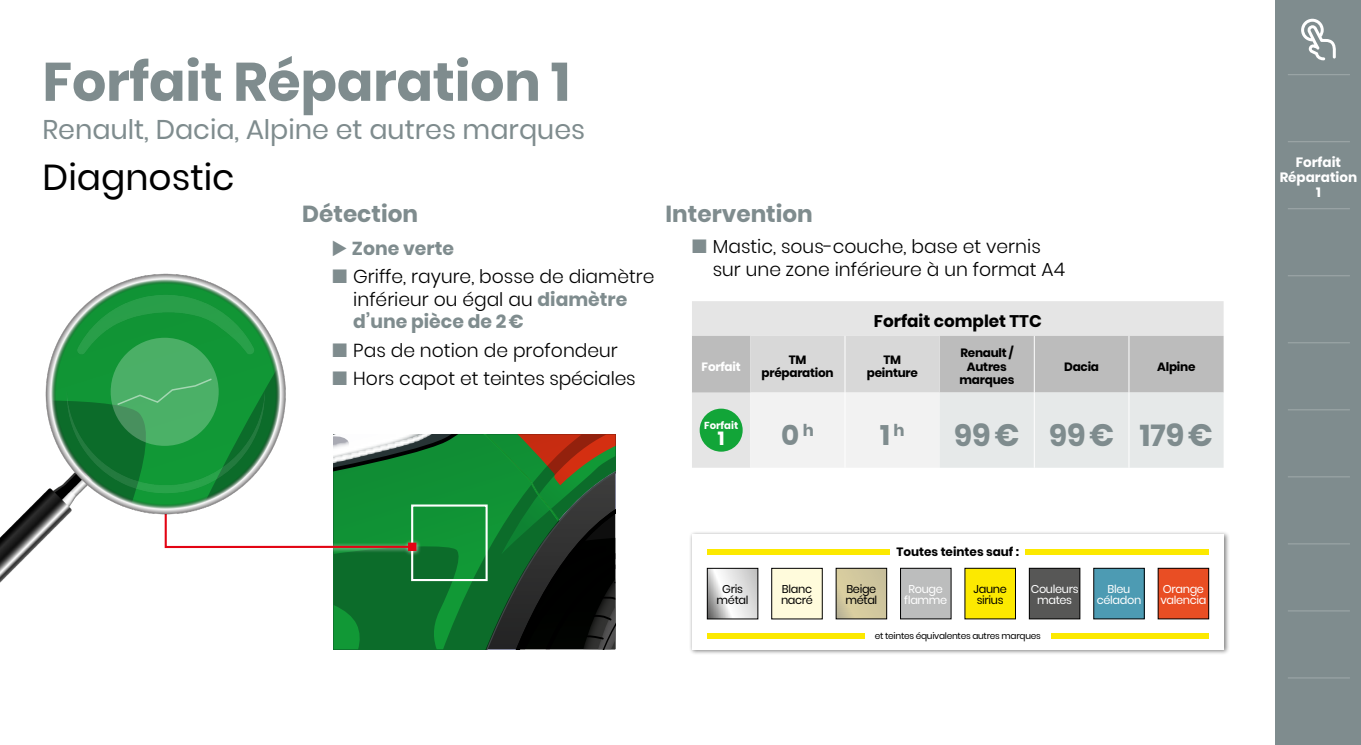
<style>
.page{position:relative;width:1361px;height:745px;background:#fff}
.page>*{position:absolute;margin:0;border:0;box-sizing:border-box;transform-origin:0 0}
.t1{font:700 54px "Poppins";letter-spacing:-.005em;color:#7f8c8e}
.t2{font:36px "Poppins";color:#000}
.t3{font:700 30.9px "Poppins";color:#7f8c8e}
.t4{font:700 28.2px "Poppins";color:#7f8c8e}
.t5{font:27px "Poppins";color:#7f8c8e}
.t6{font:700 23.1px "Poppins";color:#7f8c8e}
.t7{font:700 18.9px "Poppins";color:#fff}
.t8{font:300 18.75px/28.5px "Poppins";color:#000}
.t9{font:700 18.75px/22.5px "Poppins";color:#7f8c8e}
.t10{font:700 16.8px "Poppins";color:#000}
.t11{font:700 13.5px/15px "Poppins";color:#fff;text-align:center}
.t12{font:700 12px/13.5px "Poppins";letter-spacing:-.02em;color:#000;text-align:center}
.t13{font:700 12px "Poppins";color:#000}
.t14{font:700 12px "Poppins";letter-spacing:-.02em;color:#fff}
.t15{font:11.25px/11.2px "Poppins";letter-spacing:-.03em;color:#fff;text-align:center}
.t16{font:11.25px/11.2px "Poppins";letter-spacing:-.03em;color:#000}
.t17{font:700 10.05px "Poppins";color:#fff}
.t18{font:9px "Poppins";letter-spacing:-.03em;color:#000}
.s1{color:#7f8c8e}
.s2{font-weight:700;color:#7f8c8e}
.s3{font-weight:300;color:#000}
.s4{font-size:30px}
</style>
<div class="page">
<div style="left:692px;top:301px;width:531px;height:34px;background:#e5e5e5"></div>
<svg style="left:692px;top:335px;width:531px;height:132px"></svg>
<hr style="left:845px;top:335px;width:1px;height:57px;background:#fff">
<hr style="left:845px;top:392px;width:1px;height:75px;background:#fff">
<hr style="left:1034px;top:335px;width:1px;height:57px;background:#fff">
<hr style="left:1034px;top:392px;width:1px;height:75px;background:#fff">
<hr style="left:1128px;top:335px;width:1px;height:57px;background:#fff">
<hr style="left:1128px;top:392px;width:1px;height:75px;background:#fff">
<div style="left:699px;top:408px;width:43px;height:43px;background:#12a538;border-radius:50%"></div>
<div style="left:688px;top:530px;width:542px;height:125px;background:#000;opacity:.5"></div>
<div style="left:692px;top:533px;width:531px;height:115px;background:#fff"></div>
<div style="left:1093px;top:568px;width:51px;height:50px;background:#4d9bb3"></div>
<div style="left:1158px;top:568px;width:50px;height:50px;background:#e94e24"></div>
<div style="left:1158px;top:567px;width:51px;height:51px;border:1px solid #000"></div>
<div style="left:1029px;top:568px;width:51px;height:50px;background:#575756"></div>
<div style="left:1029px;top:567px;width:51px;height:51px;border:1px solid #000"></div>
<div style="left:965px;top:568px;width:50px;height:50px;background:#fce900"></div>
<div style="left:900px;top:568px;width:51px;height:50px;background:#bcbdbd"></div>
<div style="left:900px;top:567px;width:51px;height:51px;border:1px solid #000"></div>
<div style="left:836px;top:568px;width:50px;height:50px;background:#d2c89e"></div>
<div style="left:836px;top:567px;width:51px;height:51px;border:1px solid #000"></div>
<div style="left:772px;top:568px;width:50px;height:50px;background:#fffbdc"></div>
<div style="left:771px;top:567px;width:51px;height:51px;border:1px solid #000"></div>
<svg style="left:709px;top:569px;width:47px;height:47px"></svg>
<div style="left:707px;top:567px;width:51px;height:51px;border:1px solid #000"></div>
<div style="left:1026px;top:549px;width:183px;height:5px;background:#fce900"></div>
<div style="left:707px;top:633px;width:157px;height:5px;background:#fce900"></div>
<div style="left:707px;top:549px;width:183px;height:5px;background:#fce900"></div>
<div style="left:1051px;top:633px;width:158px;height:5px;background:#fce900"></div>
<svg style="left:302px;top:434px;width:313px;height:214px;background:#377644"></svg>
<div style="left:408px;top:542px;width:8px;height:8px;background:#e30413"></div>
<img style="left:0;top:273px;width:302px;height:310px">
<div style="left:1276px;top:0;width:85px;height:744px;background:#7f8c8e"></div>
<svg style="left:1301px;top:19px;width:35px;height:41px"></svg>
<hr style="left:1287px;top:74px;width:63px;height:1px;background:#a0aaab">
<hr style="left:1287px;top:141px;width:63px;height:1px;background:#a0aaab">
<hr style="left:1287px;top:208px;width:63px;height:1px;background:#a0aaab">
<hr style="left:1287px;top:275px;width:63px;height:1px;background:#a0aaab">
<hr style="left:1287px;top:342px;width:63px;height:1px;background:#a0aaab">
<hr style="left:1287px;top:409px;width:63px;height:1px;background:#a0aaab">
<hr style="left:1287px;top:476px;width:63px;height:1px;background:#a0aaab">
<hr style="left:1287px;top:543px;width:63px;height:1px;background:#a0aaab">
<hr style="left:1287px;top:610px;width:63px;height:1px;background:#a0aaab">
<hr style="left:1287px;top:677px;width:63px;height:1px;background:#a0aaab">
<h1 class="t1" style="left:43px;top:50px;width:529px">Forfait Réparation 1</h1>
<h3 class="t5" style="left:43px;top:113px;width:544px">Renault, Dacia, Alpine et autres marques</h3>
<h2 class="t2" style="left:43px;top:157px;width:194px">Diagnostic</h2>
<p class="t6" style="left:302px;top:200px;width:117px">Détection</p>
<p class="t8" style="left:353px;top:234px;width:303px;text-indent:-22px"><span class="s1">◆</span> <span class="s2">Zone verte<br></span>Griffe, rayure, bosse de diamètre</p>
<p class="t9" style="left:353px;top:288px;width:276px"><span class="s3">inférieur ou égal au</span> diamètre d’une pièce de 2€</p>
<p class="t8" style="left:353px;top:336px;width:284px">Pas de notion de profondeur<br>Hors capot et teintes spéciales</p>
<p class="t6" style="left:665px;top:200px;width:149px">Intervention</p>
<p class="t8" style="left:713px;top:235px;width:354px;line-height:22.5px">Mastic, sous-couche, base et vernis sur une zone inférieure à un format A4</p>
<p class="t10" style="left:874px;top:311px;width:169px">Forfait complet TTC</p>
<p class="t14" style="left:701px;top:359px;width:40px">Forfait</p>
<p class="t12" style="left:761px;top:352px;width:74px">TM préparation</p>
<p class="t12" style="left:867px;top:352px;width:53px">TM peinture</p>
<p class="t12" style="left:959px;top:346px;width:56px">Renault /<br>Autres marques</p>
<p class="t12" style="left:1064px;top:359px;width:36px">Dacia</p>
<p class="t12" style="left:1157px;top:359px;width:40px">Alpine</p>
<p class="t17" style="left:704px;top:419px;width:36px">Forfait</p>
<p class="t7" style="left:718px;top:427px;width:8px">1</p>
<h3 class="t4" style="left:781px;top:418px;width:34px">0<sup>h</sup></h3>
<h3 class="t4" style="left:880px;top:418px;width:26px">1<sup>h</sup></h3>
<h3 class="t3" style="left:954px;top:417px;width:260px"><span class="s4">9</span>9€ <span class="s4">9</span>9€ <span class="s4">17</span>9€</h3>
<p class="t16" style="left:716px;top:583px;width:33px;text-align:center">Gris métal</p>
<p class="t16" style="left:781px;top:583px;width:33px">Blanc nacré</p>
<p class="t16" style="left:845px;top:583px;width:33px">Beige métal</p>
<p class="t13" style="left:896px;top:544px;width:124px">Toutes teintes sauf :</p>
<p class="t15" style="left:904px;top:583px;width:44px">Rouge flamme</p>
<p class="t16" style="left:973px;top:583px;width:35px">Jaune sirius</p>
<p class="t15" style="left:1030px;top:583px;width:49px">Couleurs mates</p>
<p class="t18" style="left:875px;top:629px;width:167px">et teintes équivalentes autres marques</p>
<p class="t15" style="left:1096px;top:583px;width:46px">Bleu céladon</p>
<p class="t15" style="left:1160px;top:583px;width:48px;text-align:left">Orange valencia</p>
<p class="t11" style="left:1279px;top:155px;width:79px">Forfait<br>Réparation<br>1</p>
</div>
